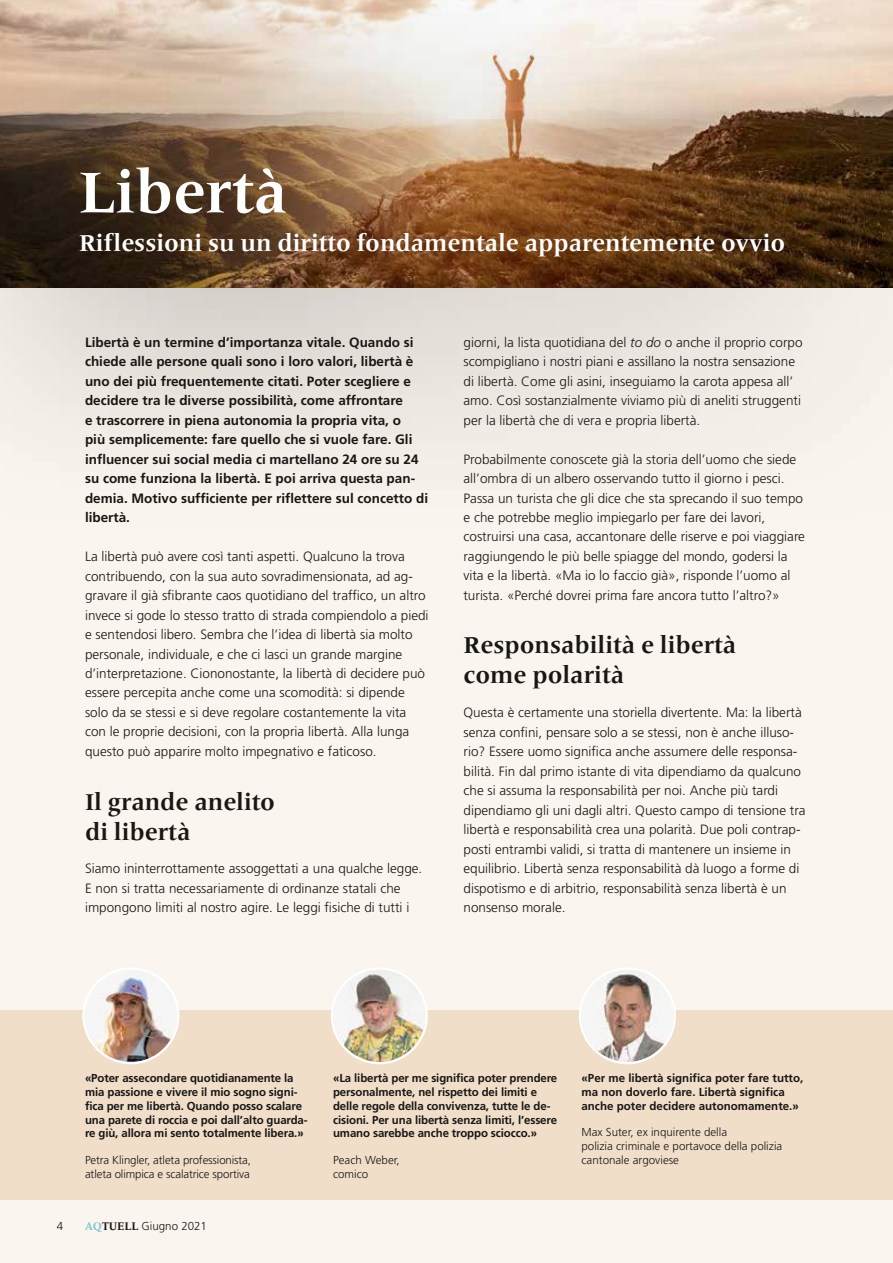
<style>
.page{position:relative;width:893px;height:1263px;background:#fbf5ef}
.page>*{position:absolute;margin:0;border:0;box-sizing:border-box;transform-origin:0 0}
.t1{font:700 60px "Frutiger Serif LT Pro";color:#fff}
.t2{font:700 24px/30px "Frutiger Serif LT Pro";color:#181716}
.t3{font:700 24px "Frutiger Serif LT Pro";color:#fff}
.t4{font:300 13.5px/19.5px "Frutiger LT Std";color:#181716}
.t5{font:700 13.5px/19.5px "Frutiger LT Std";color:#181716}
.t6{font:700 11.55px/13.8px "Frutiger LT Std";letter-spacing:-.01em;color:#181716}
.t7{font:300 11.55px/13.8px "Frutiger LT Std";color:#181716}
.s1{font-style:italic}
.s2{font-family:"Frutiger Serif LT Pro";font-weight:700;color:#7bc9cd}
.s3{font-family:"Frutiger Serif LT Pro";font-weight:700}
</style>
<div class="page">
<div style="left:0;top:0;width:893px;height:532px;background:#181716;opacity:.75"></div>
<div style="left:0;top:1010px;width:893px;height:189px;background:#f1dec9"></div>
<img style="left:85px;top:969px;width:92px;height:93px;border-radius:46px">
<div style="left:82px;top:967px;width:97px;height:97px;border:2px solid #fff;border-radius:50%"></div>
<img style="left:333px;top:969px;width:93px;height:93px;border-radius:46px">
<div style="left:331px;top:967px;width:97px;height:97px;border:2px solid #fff;border-radius:50%"></div>
<img style="left:581px;top:969px;width:93px;height:93px;border-radius:46px">
<div style="left:579px;top:967px;width:97px;height:97px;border:2px solid #fff;border-radius:50%"></div>
<h1 class="t1" style="left:79px;top:157px;width:210px">Libertà</h1>
<h2 class="t3" style="left:79px;top:229px;width:708px">Riflessioni su un diritto fondamentale apparentemente ovvio</h2>
<p class="t5" style="left:85px;top:332px;width:345px">Libertà è un termine d’importanza vitale. Quando si chiede alle persone quali sono i loro valori, libertà è uno dei più frequentemente citati. Poter scegliere e decidere tra le diverse possibilità, come affrontare<br>e trascorrere in piena autonomia la propria vita, o<br>più semplicemente: fare quello che si vuole fare. Gli influencer sui social media ci martellano 24 ore su 24 su come funziona la libertà. E poi arriva questa pan&shy;demia. Motivo sufficiente per riflettere sul concetto di libertà.</p>
<p class="t4" style="left:85px;top:547px;width:345px">La libertà può avere così tanti aspetti. Qualcuno la trova contribuendo, con la sua auto sovradimensionata, ad ag&shy;gravare il già sfibrante caos quotidiano del traffico, un altro invece si gode lo stesso tratto di strada compiendolo a piedi e sentendosi libero. Sembra che l’idea di libertà sia molto personale, individuale, e che ci lasci un grande margine d’interpretazione. Ciononostante, la libertà di decidere può essere percepita anche come una scomodità: si dipende solo da se stessi e si deve regolare costantemente la vita con le proprie decisioni, con la propria libertà. Alla lunga questo può apparire molto impegnativo e faticoso.</p>
<h2 class="t2" style="left:85px;top:787px;width:191px">Il grande anelito di libertà</h2>
<p class="t4" style="left:85px;top:859px;width:339px">Siamo ininterrottamente assoggettati a una qualche legge.<br>E non si tratta necessariamente di ordinanze statali che impongono limiti al nostro agire. Le leggi fisiche di tutti i</p>
<p class="t4" style="left:463px;top:332px;width:341px">giorni, la lista quotidiana del <span class="s1">to do</span> o anche il proprio corpo scompigliano i nostri piani e assillano la nostra sensazione di libertà. Come gli asini, inseguiamo la carota appesa all’ amo. Così sostanzialmente viviamo più di aneliti struggenti per la libertà che di vera e propria libertà.</p>
<p class="t4" style="left:463px;top:449px;width:343px">Probabilmente conoscete già la storia dell’uomo che siede all’ombra di un albero osservando tutto il giorno i pesci.<br>Passa un turista che gli dice che sta sprecando il suo tempo e che potrebbe meglio impiegarlo per fare dei lavori, costruirsi una casa, accantonare delle riserve e poi viaggiare raggiungendo le più belle spiagge del mondo, godersi la vita e la libertà. «Ma io lo faccio già», risponde l’uomo al turista. «Perché dovrei prima fare ancora tutto l’altro?»</p>
<h2 class="t2" style="left:463px;top:630px;width:274px">Responsabilità e libertà come polarità</h2>
<p class="t4" style="left:463px;top:703px;width:344px">Questa è certamente una storiella divertente. Ma: la libertà senza confini, pensare solo a se stessi, non è anche illuso&shy;rio? Essere uomo significa anche assumere delle responsa&shy;bilità. Fin dal primo istante di vita dipendiamo da qualcuno che si assuma la responsabilità per noi. Anche più tardi dipendiamo gli uni dagli altri. Questo campo di tensione tra libertà e responsabilità crea una polarità. Due poli contrap&shy;posti entrambi validi, si tratta di mantenere un insieme in equilibrio. Libertà senza responsabilità dà luogo a forme di dispotismo e di arbitrio, responsabilità senza libertà è un nonsenso morale.</p>
<p class="t6" style="left:85px;top:1071px;width:224px">«Poter assecondare quotidianamente la mia passione e vivere il mio sogno signi&shy;fica per me libertà. Quando posso scalare una parete di roccia e poi dall’alto guarda&shy;re giù, allora mi sento totalmente libera.»</p>
<p class="t7" style="left:85px;top:1153px;width:168px">Petra Klingler, atleta professionista, atleta olimpica e scalatrice sportiva</p>
<p class="t7" style="left:57px;top:1219px;width:8px">4</p>
<p class="t7" style="left:85px;top:1220px;width:124px"><span class="s2">AQ</span><span class="s3">TUELL</span> Giugno 2021</p>
<p class="t6" style="left:333px;top:1071px;width:226px">«La libertà per me significa poter prendere personalmente, nel rispetto dei limiti e delle regole della convivenza, tutte le de&shy;cisioni. Per una libertà senza limiti, l’essere umano sarebbe anche troppo sciocco.»</p>
<p class="t7" style="left:333px;top:1153px;width:68px">Peach Weber, comico</p>
<p class="t6" style="left:581px;top:1071px;width:223px">«Per me libertà significa poter fare tutto, ma non doverlo fare. Libertà significa anche poter decidere autonomamente.»</p>
<p class="t7" style="left:581px;top:1125px;width:202px">Max Suter, ex inquirente della<br>polizia criminale e portavoce della polizia cantonale argoviese</p>
</div>
